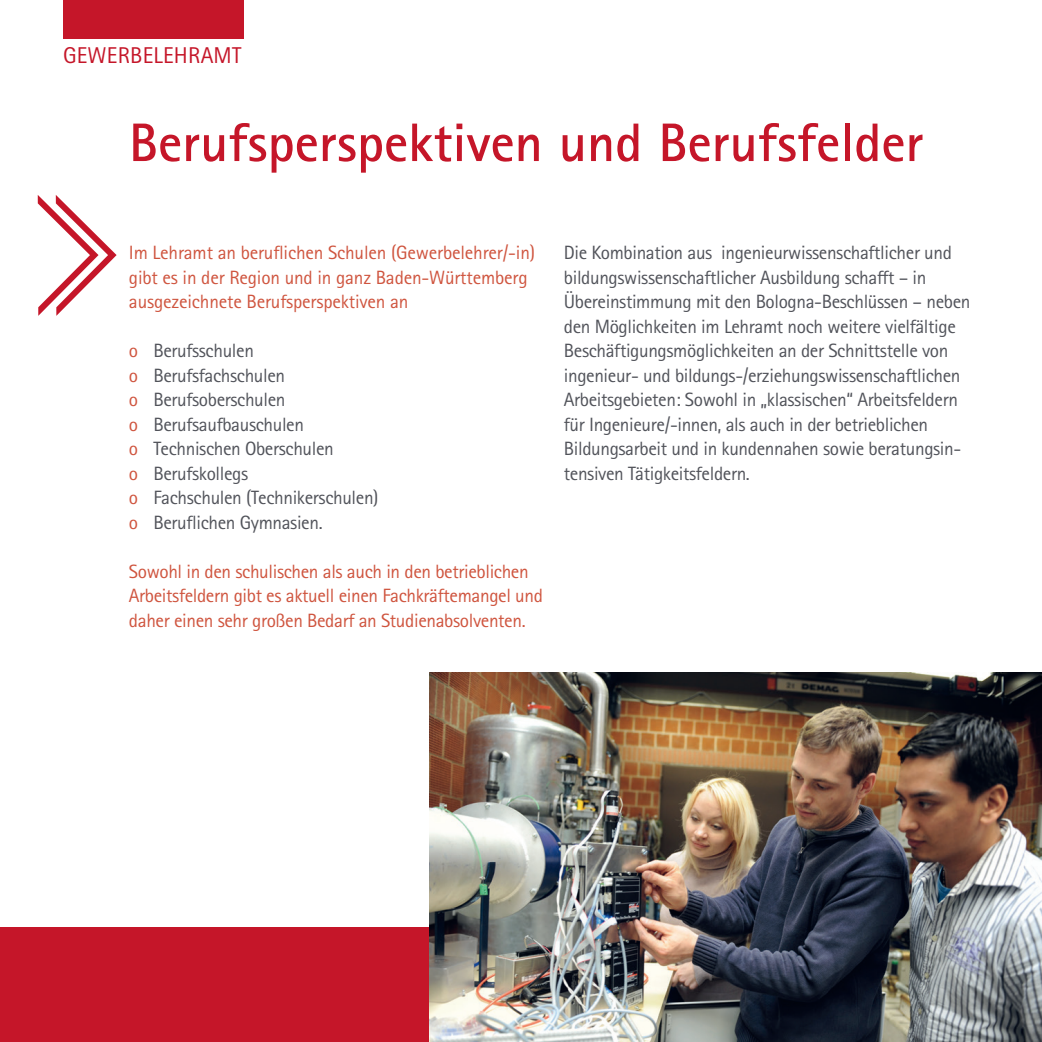
<style>
.page{position:relative;width:1042px;height:1042px;background:#fff}
.page>*{position:absolute;margin:0;border:0;box-sizing:border-box;transform-origin:0 0}
.t1{font:700 54.25px "Rotis Sans Serif Std";color:#c51629}
.t2{font:22.93px "Rotis Sans Serif Std";letter-spacing:.01em;color:#c51629}
.t3{font:19.25px/24.5px "Rotis Sans Serif Std";letter-spacing:-.02em;color:#51535a}
.t4{font:19.25px/24.5px "Rotis Sans Serif Std";letter-spacing:-.02em;color:#cf543e}
.s1{color:#cf543e}
</style>
<div class="page">
<div style="left:63px;top:0;width:180px;height:39px;background:#c51629"></div>
<div style="left:0;top:928px;width:1042px;height:114px;background:#c51629"></div>
<img style="left:429px;top:672px;width:613px;height:370px">
<svg style="left:38px;top:195px;width:79px;height:121px"></svg>
<p class="t2" style="left:63px;top:41px;width:180px">GEWERBELEHRAMT</p>
<h1 class="t1" style="left:129px;top:108px;width:796px">Berufsperspektiven und Berufsfelder</h1>
<p class="t4" style="left:129px;top:240px;width:408px">Im Lehramt an berufichen Schulen (Gewerbelehrer/-in) gibt es in der Region und in ganz Baden-Württemberg ausgezeichnete Berufsperspektiven an</p>
<p class="t3" style="left:129px;top:338px;width:127px"><span class="s1">o</span> Berufsschulen</p>
<p class="t3" style="left:129px;top:363px;width:158px"><span class="s1">o</span> Berufsfachschulen</p>
<p class="t3" style="left:129px;top:387px;width:158px"><span class="s1">o</span> Berufsoberschulen</p>
<p class="t3" style="left:129px;top:412px;width:177px"><span class="s1">o</span> Berufsaufbauschulen</p>
<p class="t3" style="left:129px;top:436px;width:206px"><span class="s1">o</span> Technischen Oberschulen</p>
<p class="t3" style="left:129px;top:461px;width:121px"><span class="s1">o</span> Berufskollegs</p>
<p class="t3" style="left:129px;top:485px;width:251px"><span class="s1">o</span> Fachschulen (Technikerschulen)</p>
<p class="t3" style="left:129px;top:510px;width:195px"><span class="s1">o</span> Berufichen Gymnasien.</p>
<p class="t4" style="left:129px;top:559px;width:415px">Sowohl in den schulischen als auch in den betrieblichen<br>Arbeitsfeldern gibt es aktuell einen Fachkräftemangel und daher einen sehr großen Bedarf an Studienabsolventen.</p>
<p class="t3" style="left:564px;top:240px;width:408px">Die Kombination aus ingenieurwissenschaftlicher und bildungswissenschaftlicher Ausbildung schaft – in Übereinstimmung mit den Bologna-Beschlüssen – neben den Möglichkeiten im Lehramt noch weitere vielfältige Beschäftigungsmöglichkeiten an der Schnittstelle von ingenieur- und bildungs-/erziehungswissenschaftlichen Arbeitsgebieten: Sowohl in „klassischen“ Arbeitsfeldern für Ingenieure/-innen, als auch in der betrieblichen Bildungsarbeit und in kundennahen sowie beratungsin&shy;tensiven Tätigkeitsfeldern.</p>
</div>
